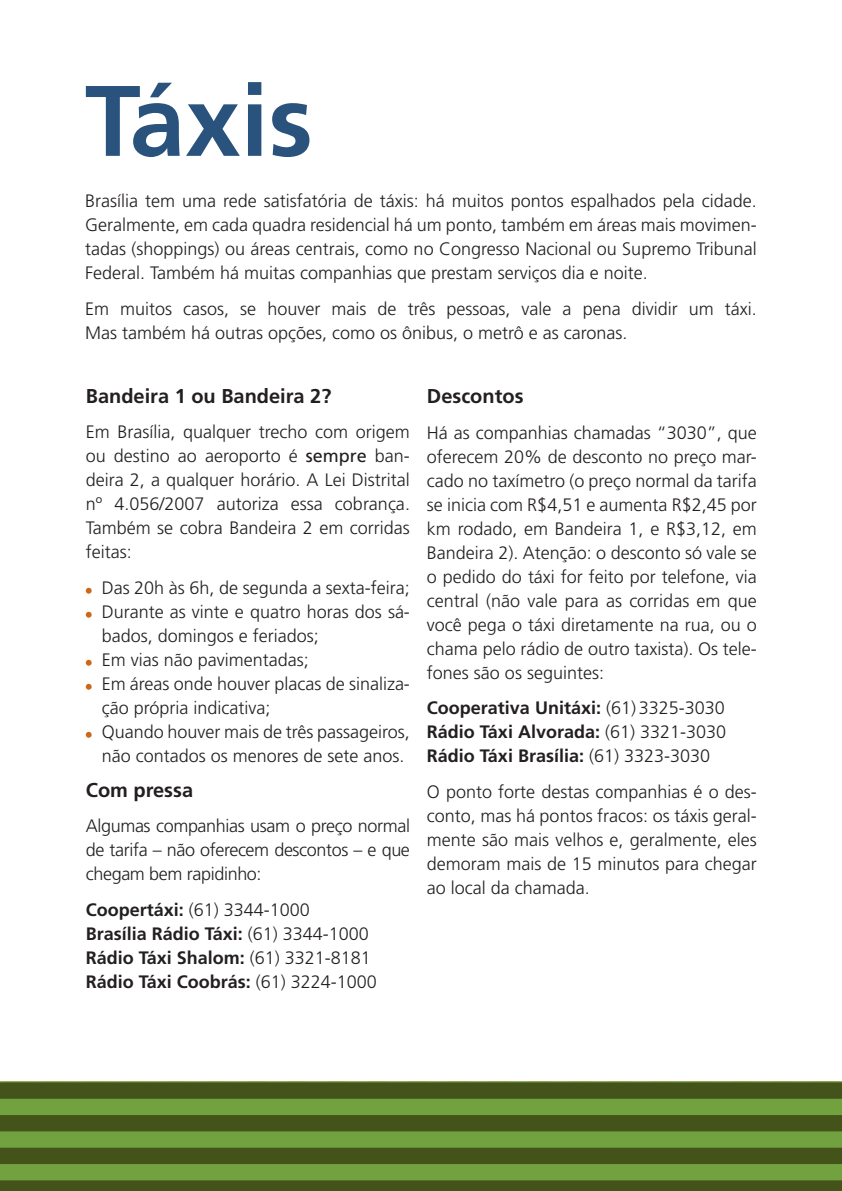
<style>
.page{position:relative;width:842px;height:1191px;background:#fff}
.page>*{position:absolute;margin:0;border:0;box-sizing:border-box;transform-origin:0 0}
.t1{font:700 100px "Frutiger LT Std";color:#29537d}
.t2{font:700 20px "Frutiger LT Std";color:#231f20}
.t3{font:300 18px/24px "Frutiger LT Std";color:#231f20;text-align:justify}
.t4{font:700 18px/24px "Frutiger LT Std";color:#231f20}
.s1{font-weight:400}
.s2{font-weight:700}
.s3{font-weight:300}
</style>
<div class="page">
<svg style="left:86px;top:588px;width:6px;height:5px"></svg>
<svg style="left:86px;top:612px;width:6px;height:5px"></svg>
<svg style="left:86px;top:660px;width:6px;height:5px"></svg>
<svg style="left:86px;top:684px;width:6px;height:5px"></svg>
<svg style="left:86px;top:732px;width:6px;height:5px"></svg>
<div style="left:0;top:1081px;width:842px;height:110px;background:#72a240"></div>
<div style="left:0;top:1082px;width:842px;height:16px;background:#435319"></div>
<div style="left:0;top:1115px;width:842px;height:16px;background:#435319"></div>
<div style="left:0;top:1147px;width:842px;height:17px;background:#435319"></div>
<div style="left:0;top:1180px;width:842px;height:11px;background:#435319"></div>
<p class="t1" style="left:85px;top:62px;width:229px">Táxis</p>
<p class="t3" style="left:85px;top:189px;width:673px">Brasília tem uma rede satisfatória de táxis: há muitos pontos espalhados pela cidade.<br>Geralmente, em cada quadra residencial há um ponto, também em áreas mais movimen&shy;tadas (shoppings) ou áreas centrais, como no Congresso Nacional ou Supremo Tribunal Federal. Também há muitas companhias que prestam serviços dia e noite.</p>
<p class="t3" style="left:85px;top:297px;width:673px">Em muitos casos, se houver mais de três pessoas, vale a pena dividir um táxi.<br>Mas também há outras opções, como os ônibus, o metrô e as caronas.</p>
<p class="t2" style="left:86px;top:384px;width:247px">Bandeira 1 ou Bandeira 2?</p>
<p class="t3" style="left:86px;top:420px;width:326px">Em Brasília, qualquer trecho com origem ou destino ao aeroporto é <span class="s1">sempre</span> ban&shy;deira 2, a qualquer horário. A Lei Distrital nº 4.056/2007 autoriza essa cobrança.<br>Também se cobra Bandeira 2 em corridas feitas:</p>
<p class="t3" style="left:102px;top:576px;width:310px">Das 20h às 6h, de segunda a sexta-feira;</p>
<p class="t3" style="left:102px;top:600px;width:310px">Durante as vinte e quatro horas dos sá&shy;bados, domingos e feriados;</p>
<p class="t3" style="left:102px;top:648px;width:209px">Em vias não pavimentadas;</p>
<p class="t3" style="left:102px;top:672px;width:310px">Em áreas onde houver placas de sinaliza&shy;ção própria indicativa;</p>
<p class="t3" style="left:102px;top:720px;width:310px">Quando houver mais de três passageiros, não contados os menores de sete anos.</p>
<p class="t2" style="left:86px;top:778px;width:109px">Com pressa</p>
<p class="t3" style="left:86px;top:814px;width:326px">Algumas companhias usam o preço normal de tarifa – não oferecem descontos – e que chegam bem rapidinho:</p>
<p class="t3" style="left:86px;top:898px;width:226px"><span class="s2">Coopertáxi:</span> (61) 3344-1000</p>
<p class="t4" style="left:86px;top:921px;width:285px">Brasília Rádio Táxi: <span class="s3">(61) 3344-1000</span></p>
<p class="t4" style="left:86px;top:945px;width:287px">Rádio Táxi Shalom: <span class="s3">(61) 3321-8181</span></p>
<p class="t4" style="left:86px;top:969px;width:293px">Rádio Táxi Coobrás: <span class="s3">(61) 3224-1000</span></p>
<p class="t2" style="left:427px;top:385px;width:98px">Descontos</p>
<p class="t3" style="left:427px;top:421px;width:331px">Há as companhias chamadas “3030”, que oferecem 20% de desconto no preço mar&shy;cado no taxímetro (o preço normal da tarifa se inicia com R$4,51 e aumenta R$2,45 por km rodado, em Bandeira 1, e R$3,12, em Bandeira 2). Atenção: o desconto só vale se o pedido do táxi for feito por telefone, via central (não vale para as corridas em que você pega o táxi diretamente na rua, ou o chama pelo rádio de outro taxista). Os tele&shy;fones são os seguintes:</p>
<p class="t4" style="left:427px;top:696px;width:301px">Cooperativa Unitáxi: <span class="s3">(61) 3325-3030<br></span>Rádio Táxi Alvorada: <span class="s3">(61) 3321-3030</span></p>
<p class="t4" style="left:427px;top:744px;width:285px">Rádio Táxi Brasília: <span class="s3">(61) 3323-3030</span></p>
<p class="t3" style="left:427px;top:779px;width:331px">O ponto forte destas companhias é o des&shy;conto, mas há pontos fracos: os táxis geral&shy;mente são mais velhos e, geralmente, eles demoram mais de 15 minutos para chegar ao local da chamada.</p>
</div>
